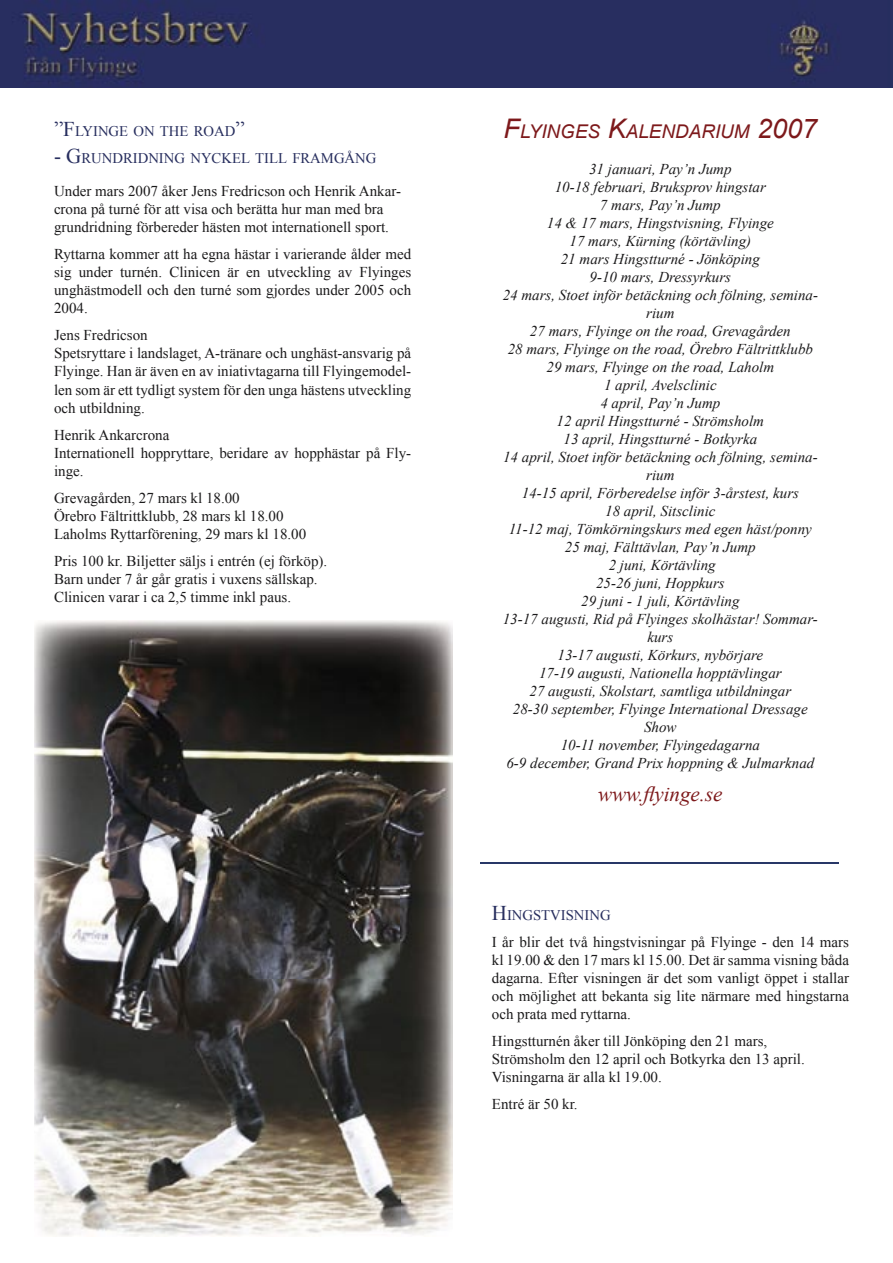
<style>
.page{position:relative;width:893px;height:1263px;background:#fff}
.page>*{position:absolute;margin:0;border:0;box-sizing:border-box;transform-origin:0 0}
.t1{font:italic 21px "Times New Roman";color:#7d191b}
.t2{font:italic 18.9px "Arial";color:#7d191b}
.t3{font:15px/18px "Times New Roman";color:#1b1a1b}
.t4{font:italic 15px/18px "Times New Roman";color:#1b1a1b;text-align:center}
.t5{font:14.7px "Times New Roman";color:#282f5f}
.s1{font-size:21px}
.s2{font-size:27px}
</style>
<div class="page">
<img style="left:0;top:0;width:893px;height:87px">
<img style="left:34px;top:621px;width:419px;height:615px">
<hr style="left:480px;top:862px;width:359px;height:1px;background:#283767">
<p class="t5" style="left:54px;top:122px;width:192px"><span class="s1">”F</span>LYINGE ON THE ROAD<span class="s1">”</span></p>
<p class="t5" style="left:54px;top:149px;width:324px"><span class="s1">- G</span>RUNDRIDNING NYCKEL TILL FRAMGÅNG</p>
<p class="t3" style="left:54px;top:182px;width:349px">Under mars 2007 åker Jens Fredricson och Henrik Ankar&shy;crona på turné för att visa och berätta hur man med bra grundridning förbereder hästen mot internationell sport.</p>
<p class="t3" style="left:54px;top:245px;width:359px;text-align:justify">Ryttarna kommer att ha egna hästar i varierande ålder med sig under turnén. Clinicen är en utveckling av Flyinges unghästmodell och den turné som gjordes under 2005 och 2004.</p>
<p class="t3" style="left:54px;top:326px;width:359px">Jens Fredricson<br>Spetsryttare i landslaget, A-tränare och unghäst-ansvarig på Flyinge. Han är även en av iniativtagarna till Flyingemodel&shy;len som är ett tydligt system för den unga hästens utveckling och utbildning.</p>
<p class="t3" style="left:54px;top:425px;width:359px">Henrik Ankarcrona<br>Internationell hoppryttare, beridare av hopphästar på Fly&shy;inge.</p>
<p class="t3" style="left:54px;top:488px;width:254px">Grevagården, 27 mars kl 18.00<br>Örebro Fältrittklubb, 28 mars kl 18.00<br>Laholms Ryttarförening, 29 mars kl 18.00</p>
<p class="t3" style="left:54px;top:551px;width:275px">Pris 100 kr. Biljetter säljs i entrén (ej förköp).<br>Barn under 7 år går gratis i vuxens sällskap.<br>Clinicen varar i ca 2,5 timme inkl paus.</p>
<p class="t2" style="left:503px;top:120px;width:315px"><span class="s2">F</span>LYINGES <span class="s2">K</span>ALENDARIUM <span class="s2">2007</span></p>
<p class="t4" style="left:503px;top:160px;width:317px">31 januari, Pay’n Jump<br>10-18 februari, Bruksprov hingstar<br>7 mars, Pay’n Jump<br>14 &amp; 17 mars, Hingstvisning, Flyinge<br>17 mars, Kürning (körtävling)<br>21 mars Hingstturné - Jönköping<br>9-10 mars, Dressyrkurs<br>24 mars, Stoet inför betäckning och fölning, semina&shy;rium<br>27 mars, Flyinge on the road, Grevagården<br>28 mars, Flyinge on the road, Örebro Fältrittklubb<br>29 mars, Flyinge on the road, Laholm<br>1 april, Avelsclinic<br>4 april, Pay’n Jump<br>12 april Hingstturné - Strömsholm<br>13 april, Hingstturné - Botkyrka<br>14 april, Stoet inför betäckning och fölning, semina&shy;rium<br>14-15 april, Förberedelse inför 3-årstest, kurs<br>18 april, Sitsclinic<br>11-12 maj, Tömkörningskurs med egen häst/ponny<br>25 maj, Fälttävlan, Pay’n Jump<br>2 juni, Körtävling<br>25-26 juni, Hoppkurs<br>29 juni - 1 juli, Körtävling<br>13-17 augusti, Rid på Flyinges skolhästar! Sommar&shy;kurs<br>13-17 augusti, Körkurs, nybörjare<br>17-19 augusti, Nationella hopptävlingar<br>27 augusti, Skolstart, samtliga utbildningar<br>28-30 september, Flyinge International Dressage<br>Show<br>10-11 november, Flyingedagarna<br>6-9 december, Grand Prix hoppning &amp; Julmarknad</p>
<h1 class="t1" style="left:598px;top:780px;width:126px">www.flyinge.se</h1>
<p class="t5" style="left:492px;top:905px;width:120px"><span class="s1">H</span>INGSTVISNING</p>
<p class="t3" style="left:492px;top:933px;width:359px;text-align:justify">I år blir det två hingstvisningar på Flyinge - den 14 mars kl 19.00 &amp; den 17 mars kl 15.00. Det är samma visning båda dagarna. Efter visningen är det som vanligt öppet i stallar och möjlighet att bekanta sig lite närmare med hingstarna och prata med ryttarna.</p>
<p class="t3" style="left:492px;top:1032px;width:314px">Hingstturnén åker till Jönköping den 21 mars,<br>Strömsholm den 12 april och Botkyrka den 13 april.<br>Visningarna är alla kl 19.00.</p>
<p class="t3" style="left:492px;top:1095px;width:87px">Entré är 50 kr.</p>
</div>
